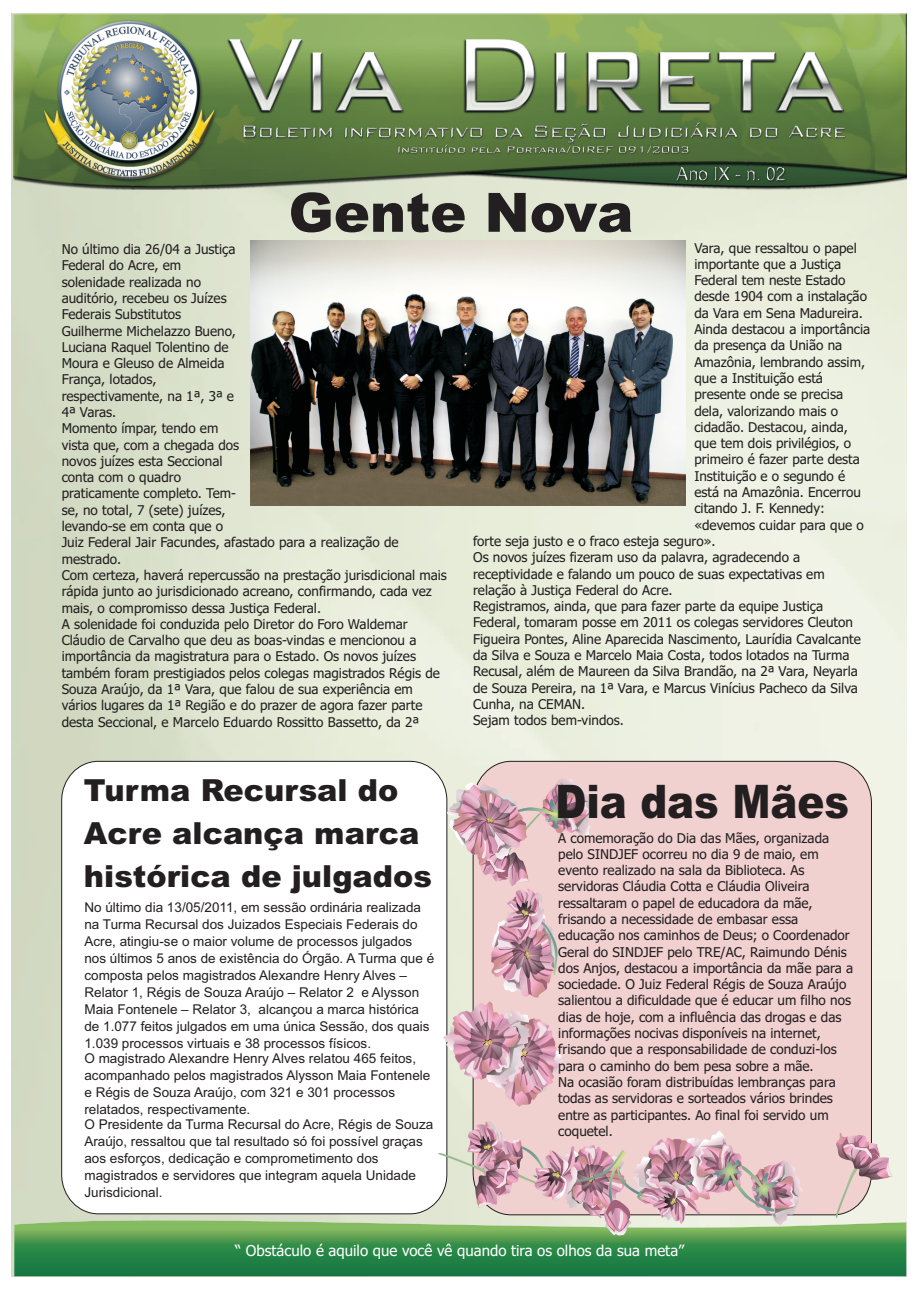
<style>
.page{position:relative;width:920px;height:1290px;background:#fff}
.page>*{position:absolute;margin:0;border:0;box-sizing:border-box;transform-origin:0 0}
.t1{font:900 54.3px "Arial";color:#231f20}
.t2{font:900 46.35px "Arial";color:#231f20;scale:.87 1}
.t3{font:900 30.45px/42.9px "Arial";color:#231f20}
.t4{font:15px "Tahoma";color:#fff}
.t5{font:13.5px/16.4px "Tahoma";color:#231f20}
.t6{font:13.5px/17.1px "Arial";color:#231f20}
</style>
<div class="page">
<img style="left:12px;top:14px;width:894px;height:1262px">
<svg style="left:14px;top:1220px;width:892px;height:56px"></svg>
<img style="left:13px;top:13px;width:893px;height:177px">
<div style="left:473px;top:761px;width:399px;height:454px;background:#f1d0d0"></div>
<img style="left:659px;top:165px;width:144px;height:18px">
<img style="left:251px;top:240px;width:434px;height:266px">
<div style="left:62px;top:761px;width:385px;height:453px;background:#fff;border:1px solid #231f20;border-radius:38px"></div>
<svg style="left:835px;top:1131px;width:58px;height:87px"></svg>
<svg style="left:438px;top:1120px;width:365px;height:116px"></svg>
<svg style="left:441px;top:777px;width:152px;height:330px"></svg>
<h1 class="t1" style="left:289px;top:193px;width:346px">Gente Nova</h1>
<p class="t5" style="left:62px;top:242px;width:387px">No último dia 26/04 a Justiça<br>Federal do Acre, em<br>solenidade realizada no<br>auditório, recebeu os Juízes<br>Federais Substitutos<br>Guilherme Michelazzo Bueno,<br>Luciana Raquel Tolentino de<br>Moura e Gleuso de Almeida<br>França, lotados,<br>respectivamente, na 1ª, 3ª e<br>4ª Varas.<br>Momento ímpar, tendo em<br>vista que, com a chegada dos<br>novos juízes esta Seccional<br>conta com o quadro<br>praticamente completo. Tem-<br>se, no total, 7 (sete) juízes,<br>levando-se em conta que o<br>Juiz Federal Jair Facundes, afastado para a realização de mestrado.<br>Com certeza, haverá repercussão na prestação jurisdicional mais rápida junto ao jurisdicionado acreano, confirmando, cada vez mais, o compromisso dessa Justiça Federal.<br>A solenidade foi conduzida pelo Diretor do Foro Waldemar Cláudio de Carvalho que deu as boas-vindas e mencionou a importância da magistratura para o Estado. Os novos juízes também foram prestigiados pelos colegas magistrados Régis de Souza Araújo, da 1ª Vara, que falou de sua experiência em vários lugares da 1ª Região e do prazer de agora fazer parte desta Seccional, e Marcelo Eduardo Rossitto Bassetto, da 2ª</p>
<p class="t5" style="left:694px;top:241px;width:164px">Vara, que ressaltou o papel</p>
<p class="t5" style="left:694px;top:257px;width:148px">importante que a Justiça</p>
<p class="t5" style="left:694px;top:273px;width:153px">Federal tem neste Estado</p>
<p class="t5" style="left:694px;top:290px;width:174px">desde 1904 com a instalação</p>
<p class="t5" style="left:694px;top:306px;width:170px">da Vara em Sena Madureira.</p>
<p class="t5" style="left:694px;top:322px;width:177px">Ainda destacou a importância</p>
<p class="t5" style="left:694px;top:338px;width:149px">da presença da União na</p>
<p class="t5" style="left:694px;top:355px;width:172px">Amazônia, lembrando assim,</p>
<p class="t5" style="left:694px;top:371px;width:130px">que a Instituição está</p>
<p class="t5" style="left:694px;top:387px;width:150px">presente onde se precisa</p>
<p class="t5" style="left:694px;top:404px;width:145px">dela, valorizando mais o</p>
<p class="t5" style="left:694px;top:420px;width:155px">cidadão. Destacou, ainda,</p>
<p class="t5" style="left:694px;top:436px;width:158px">que tem dois privilégios, o</p>
<p class="t5" style="left:694px;top:452px;width:167px">primeiro é fazer parte desta</p>
<p class="t5" style="left:694px;top:469px;width:152px">Instituição e o segundo é</p>
<p class="t5" style="left:694px;top:485px;width:168px">está na Amazônia. Encerrou</p>
<p class="t5" style="left:694px;top:501px;width:132px">citando J. F. Kennedy:</p>
<p class="t5" style="left:694px;top:518px;width:171px">«devemos cuidar para que o</p>
<p class="t5" style="left:473px;top:534px;width:244px">forte seja justo e o fraco esteja seguro».</p>
<p class="t5" style="left:473px;top:550px;width:329px">Os novos juízes fizeram uso da palavra, agradecendo a</p>
<p class="t5" style="left:473px;top:567px;width:353px">receptividade e falando um pouco de suas expectativas em</p>
<p class="t5" style="left:473px;top:583px;width:201px">relação à Justiça Federal do Acre.</p>
<p class="t5" style="left:473px;top:599px;width:351px">Registramos, ainda, que para fazer parte da equipe Justiça</p>
<p class="t5" style="left:473px;top:615px;width:381px">Federal, tomaram posse em 2011 os colegas servidores Cleuton</p>
<p class="t5" style="left:473px;top:632px;width:389px">Figueira Pontes, Aline Aparecida Nascimento, Laurídia Cavalcante</p>
<p class="t5" style="left:473px;top:648px;width:378px">da Silva e Souza e Marcelo Maia Costa, todos lotados na Turma</p>
<p class="t5" style="left:473px;top:664px;width:386px">Recusal, além de Maureen da Silva Brandão, na 2ª Vara, Neyarla</p>
<p class="t5" style="left:473px;top:681px;width:386px">de Souza Pereira, na 1ª Vara, e Marcus Vinícius Pacheco da Silva</p>
<p class="t5" style="left:473px;top:697px;width:114px">Cunha, na CEMAN.</p>
<p class="t5" style="left:473px;top:713px;width:152px">Sejam todos bem-vindos.</p>
<h3 class="t3" style="left:84px;top:772px;width:350px">Turma Recursal do<br>Acre alcança marca histórica de julgados</h3>
<h2 class="t2" style="left:555px;top:784px;width:339px">Dia das Mães</h2>
<p class="t5" style="left:558px;top:830px;width:296px">A comemoração do Dia das Mães, organizada pelo SINDJEF ocorreu no dia 9 de maio, em evento realizado na sala da Biblioteca. As servidoras Cláudia Cotta e Cláudia Oliveira ressaltaram o papel de educadora da mãe, frisando a necessidade de embasar essa educação nos caminhos de Deus; o Coordenador Geral do SINDJEF pelo TRE/AC, Raimundo Dénis dos Anjos, destacou a importância da mãe para a sociedade. O Juiz Federal Régis de Souza Araújo salientou a dificuldade que é educar um filho nos dias de hoje, com a influência das drogas e das informações nocivas disponíveis na internet, frisando que a responsabilidade de conduzi-los para o caminho do bem pesa sobre a mãe.<br>Na ocasião foram distribuídas lembranças para todas as servidoras e sorteados vários brindes entre as participantes. Ao final foi servido um coquetel.</p>
<p class="t6" style="left:84px;top:899px;width:351px">No último dia 13/05/2011, em sessão ordinária realizada na Turma Recursal dos Juizados Especiais Federais do Acre, atingiu-se o maior volume de processos julgados nos últimos 5 anos de existência do Órgão. A Turma que é composta pelos magistrados Alexandre Henry Alves – Relator 1, Régis de Souza Araújo – Relator 2 e Alysson Maia Fontenele – Relator 3, alcançou a marca histórica de 1.077 feitos julgados em uma única Sessão, dos quais 1.039 processos virtuais e 38 processos físicos.</p>
<p class="t6" style="left:84px;top:1051px;width:347px">O magistrado Alexandre Henry Alves relatou 465 feitos, acompanhado pelos magistrados Alysson Maia Fontenele e Régis de Souza Araújo, com 321 e 301 processos relatados, respectivamente.</p>
<p class="t6" style="left:84px;top:1117px;width:350px">O Presidente da Turma Recursal do Acre, Régis de Souza Araújo, ressaltou que tal resultado só foi possível graças aos esforços, dedicação e comprometimento dos magistrados e servidores que integram aquela Unidade Jurisdicional.</p>
<p class="t4" style="left:235px;top:1245px;width:450px">“ Obstáculo é aquilo que você vê quando tira os olhos da sua meta”</p>
</div>
